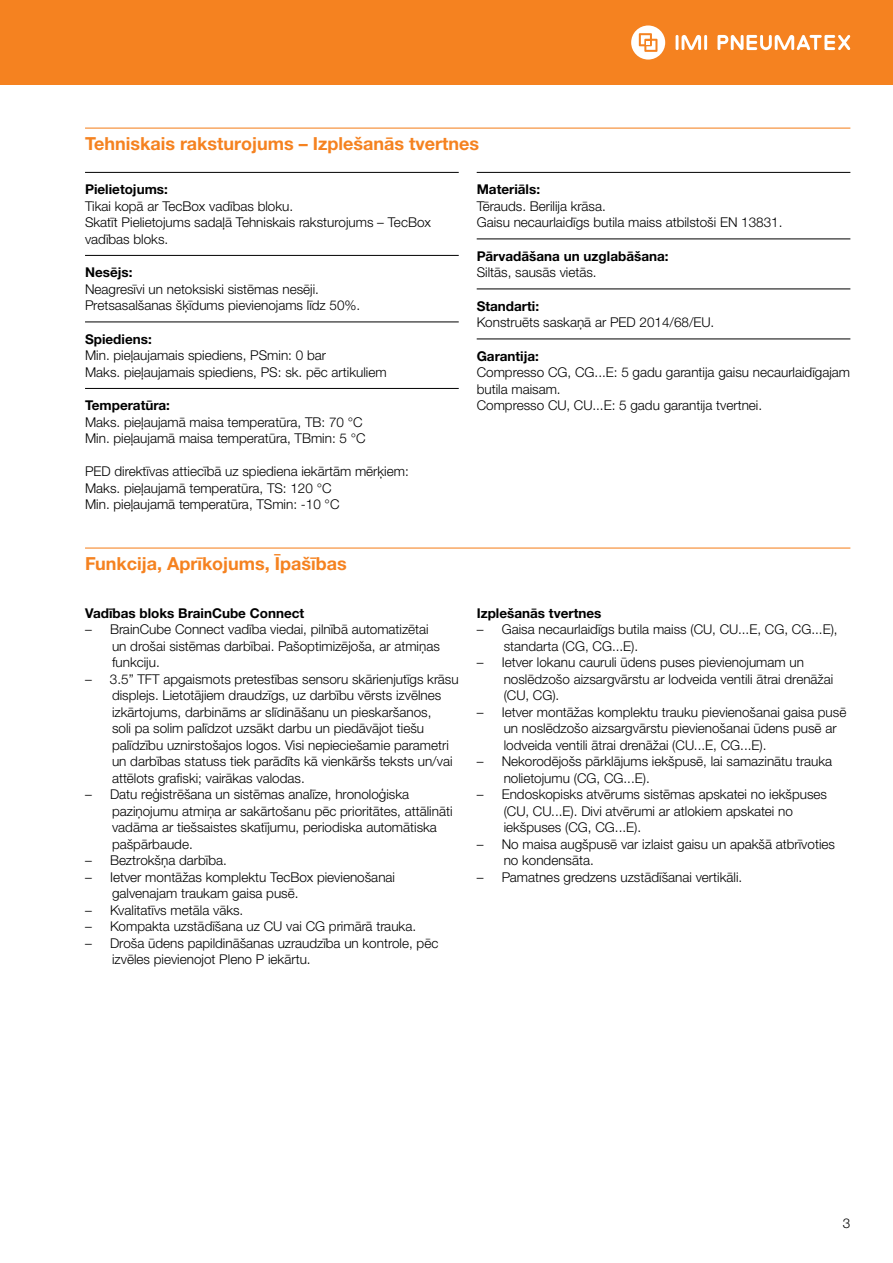
<style>
.page{position:relative;width:893px;height:1263px;background:#fff}
.page>*{position:absolute;margin:0;border:0;box-sizing:border-box;transform-origin:0 0}
.t1{font:700 18px "Helvetica Neue LTW1 G";color:#f58220}
.t2{font:300 13.5px/16.5px "Helvetica Neue LTW1 G";color:#000}
.t3{font:700 13.5px "Helvetica Neue LTW1 G";color:#000}
</style>
<div class="page">
<div style="left:0;top:0;width:893px;height:85px;background:#f58220"></div>
<hr style="left:704px;top:35px;width:3px;height:15px;background:#fff">
<svg style="left:676px;top:35px;width:25px;height:15px"></svg>
<svg style="left:631px;top:25px;width:34px;height:35px"></svg>
<svg style="left:717px;top:35px;width:133px;height:15px"></svg>
<hr style="left:85px;top:128px;width:765px;height:1px;background:#f58220">
<hr style="left:85px;top:172px;width:374px;height:1px;background:#000">
<hr style="left:85px;top:255px;width:374px;height:1px;background:#000">
<hr style="left:85px;top:322px;width:374px;height:1px;background:#000">
<hr style="left:85px;top:388px;width:374px;height:1px;background:#000">
<hr style="left:477px;top:172px;width:373px;height:1px;background:#000">
<hr style="left:477px;top:239px;width:373px;height:1px;background:#000">
<hr style="left:477px;top:289px;width:373px;height:1px;background:#000">
<hr style="left:477px;top:339px;width:373px;height:1px;background:#000">
<hr style="left:85px;top:547px;width:765px;height:2px;background:#f58220">
<h1 class="t1" style="left:85px;top:132px;width:396px">Tehniskais raksturojums – Izplešanās tvertnes</h1>
<p class="t3" style="left:85px;top:181px;width:84px">Pielietojums:</p>
<p class="t2" style="left:85px;top:197px;width:347px">Tikai kopā ar TecBox vadības bloku.<br>Skatīt Pielietojums sadaļā Tehniskais raksturojums – TecBox vadības bloks.</p>
<p class="t3" style="left:85px;top:264px;width:49px">Nesējs:</p>
<p class="t2" style="left:85px;top:280px;width:277px">Neagresīvi un netoksiski sistēmas nesēji.<br>Pretsasalšanas šķīdums pievienojams līdz 50%.</p>
<p class="t3" style="left:85px;top:330px;width:68px">Spiediens:</p>
<p class="t2" style="left:85px;top:347px;width:303px">Min. pieļaujamais spiediens, PSmin: 0 bar<br>Maks. pieļaujamais spiediens, PS: sk. pēc artikuliem</p>
<p class="t3" style="left:85px;top:397px;width:86px">Temperatūra:</p>
<p class="t2" style="left:85px;top:413px;width:282px">Maks. pieļaujamā maisa temperatūra, TB: 70 °C<br>Min. pieļaujamā maisa temperatūra, TBmin: 5 °C</p>
<p class="t2" style="left:85px;top:463px;width:325px">PED direktīvas attiecībā uz spiediena iekārtām mērķiem:<br>Maks. pieļaujamā temperatūra, TS: 120 °C<br>Min. pieļaujamā temperatūra, TSmin: -10 °C</p>
<p class="t3" style="left:477px;top:181px;width:65px">Materiāls:</p>
<p class="t2" style="left:477px;top:197px;width:307px">Tērauds. Berilija krāsa.<br>Gaisu necaurlaidīgs butila maiss atbilstoši EN 13831.</p>
<p class="t3" style="left:477px;top:247px;width:193px">Pārvadāšana un uzglabāšana:</p>
<p class="t2" style="left:477px;top:264px;width:122px">Siltās, sausās vietās.</p>
<p class="t3" style="left:477px;top:297px;width:64px">Standarti:</p>
<p class="t2" style="left:477px;top:314px;width:239px">Konstruēts saskaņā ar PED 2014/68/EU.</p>
<p class="t3" style="left:477px;top:347px;width:64px">Garantija:</p>
<p class="t2" style="left:477px;top:364px;width:375px">Compresso CG, CG...E: 5 gadu garantija gaisu necaurlaidīgajam butila maisam.<br>Compresso CU, CU...E: 5 gadu garantija tvertnei.</p>
<h1 class="t1" style="left:85px;top:552px;width:263px">Funkcija, Aprīkojums, Īpašības</h1>
<p class="t3" style="left:85px;top:604px;width:221px">Vadības bloks BrainCube Connect</p>
<p class="t2" style="left:112px;top:621px;width:329px;text-indent:-27px">– BrainCube Connect vadība viedai, pilnībā automatizētai un drošai sistēmas darbībai. Pašoptimizējoša, ar atmiņas funkciju.</p>
<p class="t2" style="left:112px;top:670px;width:348px;text-indent:-27px">– 3.5” TFT apgaismots pretestības sensoru skārienjutīgs krāsu displejs. Lietotājiem draudzīgs, uz darbību vērsts izvēlnes izkārtojums, darbināms ar slīdināšanu un pieskaršanos,<br>soli pa solim palīdzot uzsākt darbu un piedāvājot tiešu palīdzību uznirstošajos logos. Visi nepieciešamie parametri un darbības statuss tiek parādīts kā vienkāršs teksts un/vai attēlots grafiski; vairākas valodas.</p>
<p class="t2" style="left:112px;top:786px;width:342px;text-indent:-27px">– Datu reģistrēšana un sistēmas analīze, hronoloģiska paziņojumu atmiņa ar sakārtošanu pēc prioritātes, attālināti vadāma ar tiešsaistes skatījumu, periodiska automātiska pašpārbaude.</p>
<p class="t2" style="left:85px;top:852px;width:143px">– Beztrokšņa darbība.</p>
<p class="t2" style="left:112px;top:868px;width:285px;text-indent:-27px">– Ietver montāžas komplektu TecBox pievienošanai galvenajam traukam gaisa pusē.</p>
<p class="t2" style="left:85px;top:901px;width:160px">– Kvalitatīvs metāla vāks.</p>
<p class="t2" style="left:85px;top:918px;width:333px">– Kompakta uzstādīšana uz CU vai CG primārā trauka.</p>
<p class="t2" style="left:112px;top:934px;width:328px;text-indent:-27px">– Droša ūdens papildināšanas uzraudzība un kontrole, pēc izvēles pievienojot Pleno P iekārtu.</p>
<p class="t3" style="left:477px;top:604px;width:126px">Izplešanās tvertnes</p>
<p class="t2" style="left:504px;top:621px;width:335px;text-indent:-27px">– Gaisa necaurlaidīgs butila maiss (CU, CU...E, CG, CG...E), standarta (CG, CG...E).</p>
<p class="t2" style="left:504px;top:654px;width:331px;text-indent:-27px">– Ietver lokanu cauruli ūdens puses pievienojumam un noslēdzošo aizsargvārstu ar lodveida ventili ātrai drenāžai (CU, CG).</p>
<p class="t2" style="left:504px;top:703px;width:344px;text-indent:-27px">– Ietver montāžas komplektu trauku pievienošanai gaisa pusē un noslēdzošo aizsargvārstu pievienošanai ūdens pusē ar lodveida ventili ātrai drenāžai (CU...E, CG...E).</p>
<p class="t2" style="left:504px;top:753px;width:330px;text-indent:-27px">– Nekorodējošs pārklājums iekšpusē, lai samazinātu trauka nolietojumu (CG, CG...E).</p>
<p class="t2" style="left:504px;top:786px;width:325px;text-indent:-27px">– Endoskopisks atvērums sistēmas apskatei no iekšpuses (CU, CU...E). Divi atvērumi ar atlokiem apskatei no iekšpuses (CG, CG...E).</p>
<p class="t2" style="left:504px;top:835px;width:333px;text-indent:-27px">– No maisa augšpusē var izlaist gaisu un apakšā atbrīvoties no kondensāta.</p>
<p class="t2" style="left:477px;top:868px;width:267px">– Pamatnes gredzens uzstādīšanai vertikāli.</p>
<p class="t2" style="left:843px;top:1215px;width:9px">3</p>
</div>
